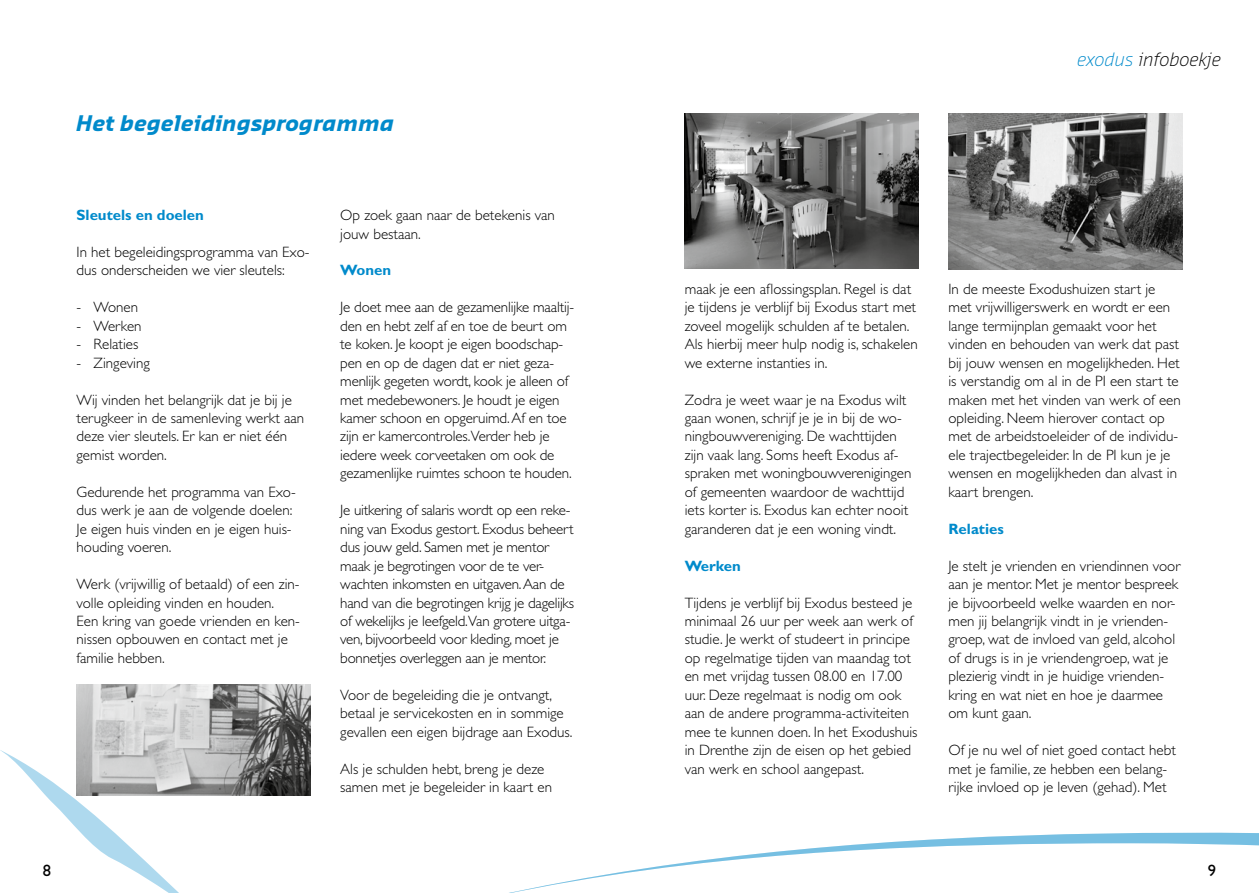
<style>
.page{position:relative;width:1259px;height:893px;background:#fff}
.page>*{position:absolute;margin:0;border:0;box-sizing:border-box;transform-origin:0 0}
.t1{font:italic 700 21px "Sansa";color:#008acb}
.t2{font:italic 300 18px "Sansa";color:#000}
.t3{font:16.5px "Gill Sans";color:#000}
.t4{font:300 15px/18.5px "Gill Sans";color:#000}
.t5{font:700 15px "Gill Sans";color:#008acb}
.s1{color:#008acb}
</style>
<div class="page">
<svg style="left:0;top:748px;width:189px;height:145px"></svg>
<svg style="left:509px;top:832px;width:750px;height:61px"></svg>
<img style="left:77px;top:685px;width:233px;height:110px">
<img style="left:685px;top:113px;width:233px;height:156px">
<img style="left:948px;top:114px;width:234px;height:155px">
<h1 class="t1" style="left:77px;top:110px;width:319px">Het begeleidingsprogramma</h1>
<p class="t5" style="left:77px;top:206px;width:129px">Sleutels en doelen</p>
<p class="t4" style="left:77px;top:243px;width:235px">In het begeleidingsprogramma van Exo&shy;dus onderscheiden we vier sleutels:</p>
<p class="t4" style="left:77px;top:298px;width:63px">- Wonen</p>
<p class="t4" style="left:77px;top:317px;width:66px">- Werken</p>
<p class="t4" style="left:77px;top:335px;width:63px">- Relaties</p>
<p class="t4" style="left:77px;top:353px;width:75px">- Zingeving</p>
<p class="t4" style="left:77px;top:390px;width:229px">Wij vinden het belangrijk dat je bij je terugkeer in de samenleving werkt aan deze vier sleutels. Er kan er niet één gemist worden.</p>
<p class="t4" style="left:77px;top:483px;width:221px">Gedurende het programma van Exo&shy;dus werk je aan de volgende doelen:<br>Je eigen huis vinden en je eigen huis&shy;houding voeren.</p>
<p class="t4" style="left:77px;top:575px;width:225px">Werk (vrijwillig of betaald) of een zin&shy;volle opleiding vinden en houden.<br>Een kring van goede vrienden en ken&shy;nissen opbouwen en contact met je familie hebben.</p>
<p class="t4" style="left:340px;top:206px;width:216px">Op zoek gaan naar de betekenis van jouw bestaan.</p>
<p class="t5" style="left:340px;top:261px;width:52px">Wonen</p>
<p class="t4" style="left:340px;top:298px;width:235px">Je doet mee aan de gezamenlijke maaltij&shy;den en hebt zelf af en toe de beurt om te koken. Je koopt je eigen boodschap&shy;pen en op de dagen dat er niet geza&shy;menlijk gegeten wordt, kook je alleen of met medebewoners. Je houdt je eigen kamer schoon en opgeruimd. Af en toe zijn er kamercontroles.Verder heb je iedere week corveetaken om ook de gezamenlijke ruimtes schoon te houden.</p>
<p class="t4" style="left:340px;top:501px;width:235px">Je uitkering of salaris wordt op een reke&shy;ning van Exodus gestort. Exodus beheert dus jouw geld. Samen met je mentor maak je begrotingen voor de te ver&shy;wachten inkomsten en uitgaven. Aan de hand van die begrotingen krijg je dagelijks of wekelijks je leefgeld.Van grotere uitga&shy;ven, bijvoorbeeld voor kleding, moet je bonnetjes overleggen aan je mentor.</p>
<p class="t4" style="left:340px;top:686px;width:234px">Voor de begeleiding die je ontvangt, betaal je servicekosten en in sommige gevallen een eigen bijdrage aan Exodus.</p>
<p class="t4" style="left:340px;top:759px;width:213px">Als je schulden hebt, breng je deze samen met je begeleider in kaart en</p>
<p class="t2" style="left:1077px;top:47px;width:145px"><span class="s1">exodus</span> infoboekje</p>
<p class="t4" style="left:685px;top:280px;width:234px">maak je een aflossingsplan. Regel is dat je tijdens je verblijf bij Exodus start met zoveel mogelijk schulden af te betalen.<br>Als hierbij meer hulp nodig is, schakelen we externe instanties in.</p>
<p class="t4" style="left:685px;top:390px;width:228px">Zodra je weet waar je na Exodus wilt gaan wonen, schrijf je je in bij de wo&shy;ningbouwvereniging. De wachttijden zijn vaak lang. Soms heeft Exodus af&shy;spraken met woningbouwverenigingen of gemeenten waardoor de wachttijd iets korter is. Exodus kan echter nooit garanderen dat je een woning vindt.</p>
<p class="t5" style="left:685px;top:557px;width:58px">Werken</p>
<p class="t4" style="left:685px;top:593px;width:234px">Tijdens je verblijf bij Exodus besteed je minimaal 26 uur per week aan werk of studie. Je werkt of studeert in principe op regelmatige tijden van maandag tot en met vrijdag tussen 08.00 en 17.00 uur. Deze regelmaat is nodig om ook aan de andere programma-activiteiten mee te kunnen doen. In het Exodushuis in Drenthe zijn de eisen op het gebied van werk en school aangepast.</p>
<p class="t4" style="left:948px;top:280px;width:234px">In de meeste Exodushuizen start je met vrijwilligerswerk en wordt er een lange termijnplan gemaakt voor het vinden en behouden van werk dat past bij jouw wensen en mogelijkheden. Het is verstandig om al in de PI een start te maken met het vinden van werk of een opleiding. Neem hierover contact op met de arbeidstoeleider of de individu&shy;ele trajectbegeleider. In de PI kun je je wensen en mogelijkheden dan alvast in kaart brengen.</p>
<p class="t5" style="left:948px;top:520px;width:57px">Relaties</p>
<p class="t4" style="left:948px;top:556px;width:233px">Je stelt je vrienden en vriendinnen voor aan je mentor. Met je mentor bespreek je bijvoorbeeld welke waarden en nor&shy;men jij belangrijk vindt in je vrienden&shy;groep, wat de invloed van geld, alcohol of drugs is in je vriendengroep, wat je plezierig vindt in je huidige vrienden&shy;kring en wat niet en hoe je daarmee om kunt gaan.</p>
<p class="t4" style="left:948px;top:741px;width:229px">Of je nu wel of niet goed contact hebt met je familie, ze hebben een belang&shy;rijke invloed op je leven (gehad). Met</p>
<p class="t3" style="left:43px;top:861px;width:10px">8</p>
<p class="t3" style="left:1208px;top:861px;width:10px">9</p>
</div>
